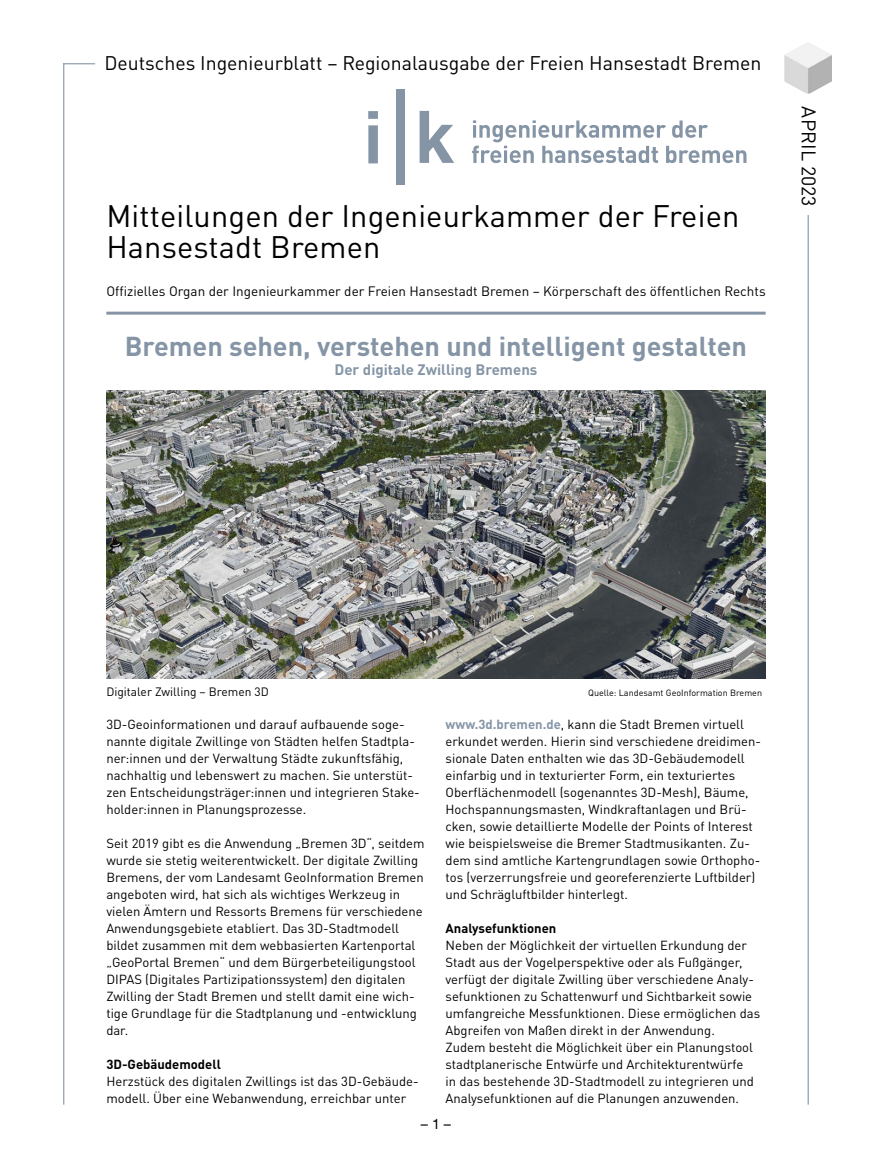
<style>
.page{position:relative;width:872px;height:1170px;background:#fff}
.page>*{position:absolute;margin:0;border:0;box-sizing:border-box;transform-origin:0 0}
.t1{font:30.75px/31.5px "DINOT";letter-spacing:.005em;color:#000}
.t2{font:700 27px "DINOT";color:#8595a6}
.t3{font:19.5px "DINOT";color:#000}
.t4{font:700 15px "DINOT";color:#8595a6}
.t5{font:14.25px "Helvetica Neue LT Std";color:#000}
.t6{font:13.5px "DINOT";color:#000}
.t7{font:13.05px/17px "DINOT";color:#000}
.t8{font:700 13.05px "DINOT";color:#000}
.t9{font:12px "DINOT";color:#000}
.t10{font:9px "DINOT";color:#000}
.s1{font-weight:700;color:#8595a6}
</style>
<div class="page">
<hr style="left:807px;top:195px;width:1px;height:909px;background:#8595a6">
<hr style="left:63px;top:63px;width:1px;height:1041px;background:#8595a6">
<hr style="left:63px;top:63px;width:32px;height:1px;background:#8595a6">
<div style="left:797px;top:106px;width:24px;height:109px;background:#fff"></div>
<img style="left:784px;top:43px;width:48px;height:51px">
<hr style="left:106px;top:311px;width:659px;height:3px;background:#8595a6">
<svg style="left:472px;top:120px;width:274px;height:43px"></svg>
<div style="left:396px;top:89px;width:8px;height:95px;background:#8595a6"></div>
<svg style="left:419px;top:111px;width:35px;height:52px"></svg>
<svg style="left:368px;top:111px;width:10px;height:52px"></svg>
<img style="left:106px;top:390px;width:659px;height:288px">
<h3 class="t3" style="left:104px;top:51px;width:658px">Deutsches Ingenieurblatt – Regionalausgabe der Freien Hansestadt Bremen</h3>
<h1 class="t1" style="left:106px;top:199px;width:634px">Mitteilungen der Ingenieurkammer der Freien<br>Hansestadt Bremen</h1>
<p class="t6" style="left:106px;top:283px;width:661px">Offizielles Organ der Ingenieurkammer der Freien Hansestadt Bremen – Körperschaft des öffentlichen Rechts</p>
<h2 class="t2" style="left:125px;top:328px;width:623px">Bremen sehen, verstehen und intelligent gestalten</h2>
<p class="t4" style="left:334px;top:360px;width:204px">Der digitale Zwilling Bremens</p>
<h3 class="t3" style="left:821px;top:106px;width:102px;rotate:90deg">APRIL 2023</h3>
<p class="t9" style="left:106px;top:684px;width:164px">Digitaler Zwilling – Bremen 3D</p>
<p class="t10" style="left:588px;top:687px;width:175px">Quelle: Landesamt GeoInformation Bremen</p>
<p class="t7" style="left:106px;top:716px;width:315px">3D-Geoinformationen und darauf aufbauende soge&shy;nannte digitale Zwillinge von Städten helfen Stadtpla&shy;ner:innen und der Verwaltung Städte zukunftsfähig, nachhaltig und lebenswert zu machen. Sie unterstüt&shy;zen Entscheidungsträger:innen und integrieren Stake&shy;holder:innen in Planungsprozesse.</p>
<p class="t7" style="left:106px;top:834px;width:320px">Seit 2019 gibt es die Anwendung „Bremen 3D“, seitdem wurde sie stetig weiterentwickelt. Der digitale Zwilling Bremens, der vom Landesamt GeoInformation Bremen angeboten wird, hat sich als wichtiges Werkzeug in vielen Ämtern und Ressorts Bremens für verschiedene Anwendungsgebiete etabliert. Das 3D-Stadtmodell bildet zusammen mit dem webbasierten Kartenportal „GeoPortal Bremen“ und dem Bürgerbeteiligungstool DIPAS (Digitales Partizipationssystem) den digitalen Zwilling der Stadt Bremen und stellt damit eine wich&shy;tige Grundlage für die Stadtplanung und -entwicklung dar.</p>
<p class="t8" style="left:106px;top:1055px;width:116px">3D-Gebäudemodell</p>
<p class="t7" style="left:106px;top:1072px;width:314px">Herzstück des digitalen Zwillings ist das 3D-Gebäude&shy;modell. Über eine Webanwendung, erreichbar unter</p>
<p class="t7" style="left:445px;top:716px;width:317px"><span class="s1">www.3d.bremen.de</span>, kann die Stadt Bremen virtuell erkundet werden. Hierin sind verschiedene dreidimen&shy;sionale Daten enthalten wie das 3D-Gebäudemodell einfarbig und in texturierter Form, ein texturiertes Oberflächenmodell (sogenanntes 3D-Mesh), Bäume, Hochspannungsmasten, Windkraftanlagen und Brü&shy;cken, sowie detaillierte Modelle der Points of Interest wie beispielsweise die Bremer Stadtmusikanten. Zu&shy;dem sind amtliche Kartengrundlagen sowie Orthopho&shy;tos (verzerrungsfreie und georeferenzierte Luftbilder) und Schrägluftbilder hinterlegt.</p>
<p class="t8" style="left:445px;top:919px;width:112px">Analysefunktionen</p>
<p class="t7" style="left:445px;top:936px;width:316px">Neben der Möglichkeit der virtuellen Erkundung der Stadt aus der Vogelperspektive oder als Fußgänger, verfügt der digitale Zwilling über verschiedene Analy&shy;sefunktionen zu Schattenwurf und Sichtbarkeit sowie umfangreiche Messfunktionen. Diese ermöglichen das Abgreifen von Maßen direkt in der Anwendung.<br>Zudem besteht die Möglichkeit über ein Planungstool stadtplanerische Entwürfe und Architekturentwürfe<br>in das bestehende 3D-Stadtmodell zu integrieren und Analysefunktionen auf die Planungen anzuwenden.</p>
<p class="t5" style="left:421px;top:1115px;width:32px">– 1 –</p>
</div>
